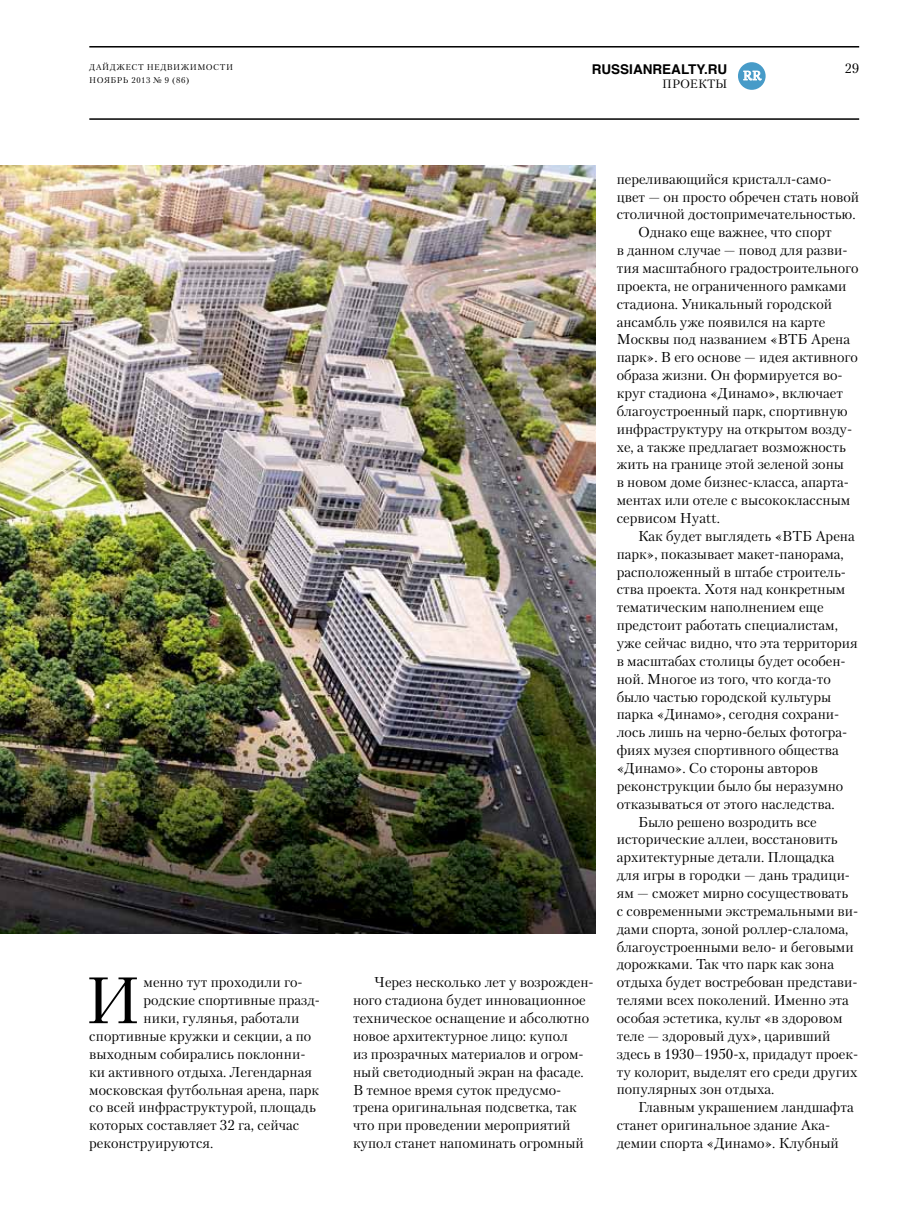
<style>
.page{position:relative;width:923px;height:1212px;background:#fff}
.page>*{position:absolute;margin:0;border:0;box-sizing:border-box;transform-origin:0 0}
.t1{font:65.25px "Petersburg TF";color:#000}
.t2{font:14.25px/17.9px "Petersburg TF";color:#000}
.t3{font:700 13.5px "Helvetica TF";color:#000}
.t4{font:13.5px "Petersburg TF";color:#000}
.t5{font:12.6px "Petersburg TF";color:#fff}
.t6{font:12px "Petersburg TF";color:#000}
.t7{font:8.25px/13.5px "Petersburg TF";letter-spacing:.06em;color:#000}
</style>
<div class="page">
<hr style="left:89px;top:118px;width:770px;height:2px;background:#000">
<hr style="left:89px;top:46px;width:770px;height:2px;background:#000">
<div style="left:738px;top:62px;width:27px;height:28px;background:#479bc8;border-radius:50%"></div>
<svg style="left:743px;top:71px;width:18px;height:9px"></svg>
<img style="left:0;top:166px;width:595px;height:768px">
<p class="t7" style="left:89px;top:60px;width:145px">дайджест недвижимости нОябрь 2013 № 9 (86)</p>
<p class="t3" style="left:592px;top:58px;width:137px">RUSSIANREALTY.RU</p>
<p class="t6" style="left:662px;top:77px;width:66px">Проекты</p>
<p class="t5" style="left:743px;top:68px;width:20px">RR</p>
<p class="t4" style="left:845px;top:60px;width:16px">29</p>
<h1 class="t1" style="left:85px;top:960px;width:57px">И</h1>
<p class="t2" style="left:144px;top:973px;width:160px">менно тут проходили го-</p>
<p class="t2" style="left:144px;top:991px;width:178px">родские спортивные празд-</p>
<p class="t2" style="left:144px;top:1009px;width:157px">ники, гулянья, работали</p>
<p class="t2" style="left:89px;top:1027px;width:223px">спортивные кружки и секции, а по</p>
<p class="t2" style="left:89px;top:1045px;width:218px">выходным собирались поклонни-</p>
<p class="t2" style="left:89px;top:1062px;width:224px">ки активного отдыха. Легендарная</p>
<p class="t2" style="left:89px;top:1080px;width:231px">московская футбольная арена, парк</p>
<p class="t2" style="left:89px;top:1098px;width:228px">со всей инфраструктурой, площадь</p>
<p class="t2" style="left:89px;top:1116px;width:212px">которых составляет 32 га, сейчас</p>
<p class="t2" style="left:89px;top:1134px;width:126px">реконструируются.</p>
<p class="t2" style="left:353px;top:973px;width:242px;text-indent:21px">Через несколько лет у возрожден&shy;ного стадиона будет инновационное техническое оснащение и абсолютно новое архитектурное лицо: купол<br>из прозрачных материалов и огром&shy;ный светодиодный экран на фасаде.<br>В темное время суток предусмо&shy;трена оригинальная подсветка, так что при проведении мероприятий купол станет напоминать огромный</p>
<p class="t2" style="left:617px;top:169px;width:216px">переливающийся кристалл-само-</p>
<p class="t2" style="left:617px;top:187px;width:244px">цвет — он просто обречен стать новой</p>
<p class="t2" style="left:617px;top:205px;width:240px">столичной достопримечательностью.</p>
<p class="t2" style="left:638px;top:223px;width:195px">Однако еще важнее, что спорт</p>
<p class="t2" style="left:617px;top:241px;width:232px">в данном случае — повод для разви-</p>
<p class="t2" style="left:617px;top:259px;width:243px">тия масштабного градостроительного</p>
<p class="t2" style="left:617px;top:277px;width:231px">проекта, не ограниченного рамками</p>
<p class="t2" style="left:617px;top:294px;width:217px">стадиона. Уникальный городской</p>
<p class="t2" style="left:617px;top:312px;width:210px">ансамбль уже появился на карте</p>
<p class="t2" style="left:617px;top:330px;width:235px">Москвы под названием «ВТБ Арена</p>
<p class="t2" style="left:617px;top:348px;width:243px">парк». В его основе — идея активного</p>
<p class="t2" style="left:617px;top:366px;width:227px">образа жизни. Он формируется во-</p>
<p class="t2" style="left:617px;top:384px;width:228px">круг стадиона «Динамо», включает</p>
<p class="t2" style="left:617px;top:402px;width:232px">благоустроенный парк, спортивную</p>
<p class="t2" style="left:617px;top:419px;width:237px">инфраструктуру на открытом возду-</p>
<p class="t2" style="left:617px;top:437px;width:231px">хе, а также предлагает возможность</p>
<p class="t2" style="left:617px;top:455px;width:229px">жить на границе этой зеленой зоны</p>
<p class="t2" style="left:617px;top:473px;width:234px">в новом доме бизнес-класса, апарта-</p>
<p class="t2" style="left:617px;top:491px;width:235px">ментах или отеле с высококлассным</p>
<p class="t2" style="left:617px;top:509px;width:105px">сервисом Hyatt.</p>
<p class="t2" style="left:638px;top:527px;width:218px">Как будет выглядеть «ВТБ Арена</p>
<p class="t2" style="left:617px;top:544px;width:228px">парк», показывает макет-панорама,</p>
<p class="t2" style="left:617px;top:562px;width:231px">расположенный в штабе строитель-</p>
<p class="t2" style="left:617px;top:580px;width:230px">ства проекта. Хотя над конкретным</p>
<p class="t2" style="left:617px;top:598px;width:208px">тематическим наполнением еще</p>
<p class="t2" style="left:617px;top:616px;width:223px">предстоит работать специалистам,</p>
<p class="t2" style="left:617px;top:634px;width:242px">уже сейчас видно, что эта территория</p>
<p class="t2" style="left:617px;top:652px;width:230px">в масштабах столицы будет особен-</p>
<p class="t2" style="left:617px;top:669px;width:216px">ной. Многое из того, что когда-то</p>
<p class="t2" style="left:617px;top:687px;width:216px">было частью городской культуры</p>
<p class="t2" style="left:617px;top:705px;width:224px">парка «Динамо», сегодня сохрани-</p>
<p class="t2" style="left:617px;top:723px;width:232px">лось лишь на черно-белых фотогра-</p>
<p class="t2" style="left:617px;top:741px;width:223px">фиях музея спортивного общества</p>
<p class="t2" style="left:617px;top:759px;width:203px">«Динамо». Со стороны авторов</p>
<p class="t2" style="left:617px;top:777px;width:228px">реконструкции было бы неразумно</p>
<p class="t2" style="left:617px;top:794px;width:219px">отказываться от этого наследства.</p>
<p class="t2" style="left:638px;top:812px;width:180px">Было решено возродить все</p>
<p class="t2" style="left:617px;top:830px;width:222px">исторические аллеи, восстановить</p>
<p class="t2" style="left:617px;top:848px;width:219px">архитектурные детали. Площадка</p>
<p class="t2" style="left:617px;top:866px;width:235px">для игры в городки — дань традици-</p>
<p class="t2" style="left:617px;top:884px;width:233px">ям — сможет мирно сосуществовать</p>
<p class="t2" style="left:617px;top:902px;width:243px">с современными экстремальными ви-</p>
<p class="t2" style="left:617px;top:919px;width:233px">дами спорта, зоной роллер-слалома,</p>
<p class="t2" style="left:617px;top:937px;width:238px">благоустроенными вело- и беговыми</p>
<p class="t2" style="left:617px;top:955px;width:219px">дорожками. Так что парк как зона</p>
<p class="t2" style="left:617px;top:973px;width:242px">отдыха будет востребован представи-</p>
<p class="t2" style="left:617px;top:991px;width:234px">телями всех поколений. Именно эта</p>
<p class="t2" style="left:617px;top:1009px;width:227px">особая эстетика, культ «в здоровом</p>
<p class="t2" style="left:617px;top:1027px;width:215px">теле — здоровый дух», царивший</p>
<p class="t2" style="left:617px;top:1044px;width:243px">здесь в 1930–1950-х, придадут проек-</p>
<p class="t2" style="left:617px;top:1062px;width:242px">ту колорит, выделят его среди других</p>
<p class="t2" style="left:617px;top:1080px;width:159px">популярных зон отдыха.</p>
<p class="t2" style="left:638px;top:1098px;width:217px">Главным украшением ландшафта</p>
<p class="t2" style="left:617px;top:1116px;width:215px">станет оригинальное здание Ака-</p>
<p class="t2" style="left:617px;top:1134px;width:224px">демии спорта «Динамо». Клубный</p>
</div>
